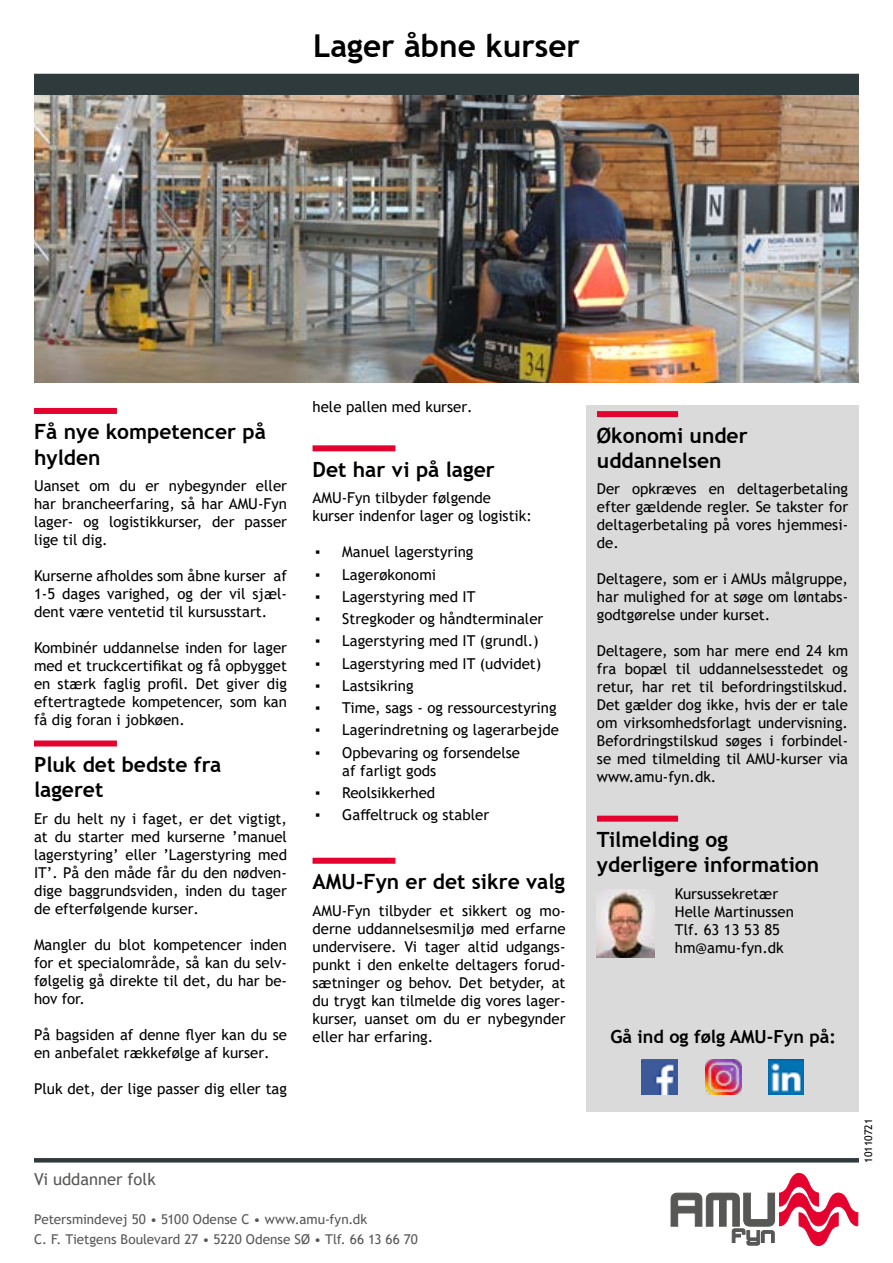
<style>
.page{position:relative;width:893px;height:1263px;background:#fff}
.page>*{position:absolute;margin:0;border:0;box-sizing:border-box;transform-origin:0 0}
.t1{font:700 31.5px "Trebuchet MS";color:#000}
.t2{font:700 21px/25.2px "Trebuchet MS";color:#000}
.t3{font:700 18px "Trebuchet MS";color:#000}
.t4{font:16.5px "Trebuchet MS";color:#575756}
.t5{font:15px/18px "Trebuchet MS";color:#000;text-align:justify}
.t6{font:13.5px/20.4px "Trebuchet MS";color:#575756}
.t7{font:10.5px "Trebuchet MS";color:#000}
</style>
<div class="page">
<div style="left:34px;top:74px;width:825px;height:22px;background:#2f3a3d"></div>
<img style="left:34px;top:96px;width:825px;height:287px">
<svg style="left:671px;top:1173px;width:187px;height:73px"></svg>
<svg style="left:34px;top:1158px;width:825px;height:4px;background:#323d40"></svg>
<div style="left:586px;top:405px;width:273px;height:707px;background:#dadada"></div>
<div style="left:34px;top:408px;width:83px;height:6px;background:#e4032e"></div>
<div style="left:34px;top:740px;width:83px;height:6px;background:#e4032e"></div>
<div style="left:313px;top:445px;width:82px;height:6px;background:#e4032e"></div>
<div style="left:313px;top:858px;width:82px;height:6px;background:#e4032e"></div>
<div style="left:597px;top:411px;width:81px;height:6px;background:#e4032e"></div>
<div style="left:597px;top:816px;width:81px;height:6px;background:#e4032e"></div>
<img style="left:597px;top:890px;width:58px;height:68px">
<img style="left:642px;top:1059px;width:35px;height:35px">
<img style="left:706px;top:1059px;width:35px;height:35px">
<img style="left:768px;top:1059px;width:36px;height:35px">
<h1 class="t1" style="left:313px;top:26px;width:268px">Lager åbne kurser</h1>
<h2 class="t2" style="left:34px;top:419px;width:233px">Få nye kompetencer på hylden</h2>
<p class="t5" style="left:34px;top:477px;width:254px">Uanset om du er nybegynder eller har brancheerfaring, så har AMU-Fyn lager- og logistikkurser, der passer lige til dig.</p>
<p class="t5" style="left:34px;top:567px;width:254px">Kurserne afholdes som åbne kurser af 1-5 dages varighed, og der vil sjæl&shy;dent være ventetid til kursusstart.</p>
<p class="t5" style="left:34px;top:639px;width:254px">Kombinér uddannelse inden for lager med et truckcertifikat og få opbygget en stærk faglig profil. Det giver dig eftertragtede kompetencer, som kan få dig foran i jobkøen.</p>
<h2 class="t2" style="left:34px;top:752px;width:189px">Pluk det bedste fra lageret</h2>
<p class="t5" style="left:34px;top:809px;width:254px">Er du helt ny i faget, er det vigtigt, at du starter med kurserne ’manuel lagerstyring’ eller ’Lagerstyring med IT’. På den måde får du den nødven&shy;dige baggrundsviden, inden du tager de efterfølgende kurser.</p>
<p class="t5" style="left:34px;top:935px;width:254px">Mangler du blot kompetencer inden for et specialområde, så kan du selv&shy;følgelig gå direkte til det, du har be&shy;hov for.</p>
<p class="t5" style="left:34px;top:1025px;width:254px">På bagsiden af denne flyer kan du se en anbefalet rækkefølge af kurser.</p>
<p class="t5" style="left:34px;top:1079px;width:254px">Pluk det, der lige passer dig eller tag</p>
<p class="t5" style="left:313px;top:398px;width:162px">hele pallen med kurser.</p>
<h2 class="t2" style="left:313px;top:457px;width:184px">Det har vi på lager</h2>
<p class="t5" style="left:313px;top:489px;width:221px">AMU-Fyn tilbyder følgende kurser indenfor lager og logistik:</p>
<p class="t5" style="left:315px;top:543px;width:160px">▪ Manuel lagerstyring</p>
<p class="t5" style="left:315px;top:565px;width:122px">▪ Lagerøkonomi</p>
<p class="t5" style="left:315px;top:587px;width:162px">▪ Lagerstyring med IT</p>
<p class="t5" style="left:315px;top:610px;width:230px">▪ Stregkoder og håndterminaler</p>
<p class="t5" style="left:315px;top:632px;width:225px">▪ Lagerstyring med IT (grundl.)</p>
<p class="t5" style="left:315px;top:654px;width:228px">▪ Lagerstyring med IT (udvidet)</p>
<p class="t5" style="left:315px;top:676px;width:100px">▪ Lastsikring</p>
<p class="t5" style="left:315px;top:699px;width:243px">▪ Time, sags - og ressourcestyring</p>
<p class="t5" style="left:315px;top:721px;width:245px">▪ Lagerindretning og lagerarbejde</p>
<p class="t5" style="left:342px;top:743px;width:179px;text-indent:-27px">▪ Opbevaring og forsendelse af farligt gods</p>
<p class="t5" style="left:315px;top:783px;width:121px">▪ Reolsikkerhed</p>
<p class="t5" style="left:315px;top:806px;width:175px">▪ Gaffeltruck og stabler</p>
<h2 class="t2" style="left:313px;top:869px;width:254px">AMU-Fyn er det sikre valg</h2>
<p class="t5" style="left:313px;top:901px;width:254px">AMU-Fyn tilbyder et sikkert og mo&shy;derne uddannelsesmiljø med erfarne undervisere. Vi tager altid udgangs&shy;punkt i den enkelte deltagers forud&shy;sætninger og behov. Det betyder, at du trygt kan tilmelde dig vores lager&shy;kurser, uanset om du er nybegynder eller har erfaring.</p>
<p class="t4" style="left:34px;top:1168px;width:123px">Vi uddanner folk</p>
<p class="t6" style="left:34px;top:1209px;width:385px">Petersmindevej 50 • 5100 Odense C • www.amu-fyn.dk<br>C. F. Tietgens Boulevard 27 • 5220 Odense SØ • Tlf. 66 13 66 70</p>
<h2 class="t2" style="left:597px;top:423px;width:152px">Økonomi under uddannelsen</h2>
<p class="t5" style="left:597px;top:480px;width:253px">Der opkræves en deltagerbetaling efter gældende regler. Se takster for deltagerbetaling på vores hjemmesi&shy;de.</p>
<p class="t5" style="left:597px;top:570px;width:253px">Deltagere, som er i AMUs målgruppe, har mulighed for at søge om løntabs&shy;godtgørelse under kurset.</p>
<p class="t5" style="left:597px;top:642px;width:253px">Deltagere, som har mere end 24 km fra bopæl til uddannelsesstedet og retur, har ret til befordringstilskud.<br>Det gælder dog ikke, hvis der er tale om virksomhedsforlagt undervisning.<br>Befordringstilskud søges i forbindel&shy;se med tilmelding til AMU-kurser via www.amu-fyn.dk.</p>
<h2 class="t2" style="left:597px;top:827px;width:224px">Tilmelding og yderligere information</h2>
<p class="t5" style="left:675px;top:884px;width:120px;text-align:left">Kursussekretær<br>Helle Martinussen<br>Tlf. 63 13 53 85 hm@amu-fyn.dk</p>
<p class="t3" style="left:610px;top:1026px;width:227px">Gå ind og følg AMU-Fyn på:</p>
<p class="t7" style="left:862px;top:1162px;width:46px;rotate:-90deg">10110721</p>
</div>
